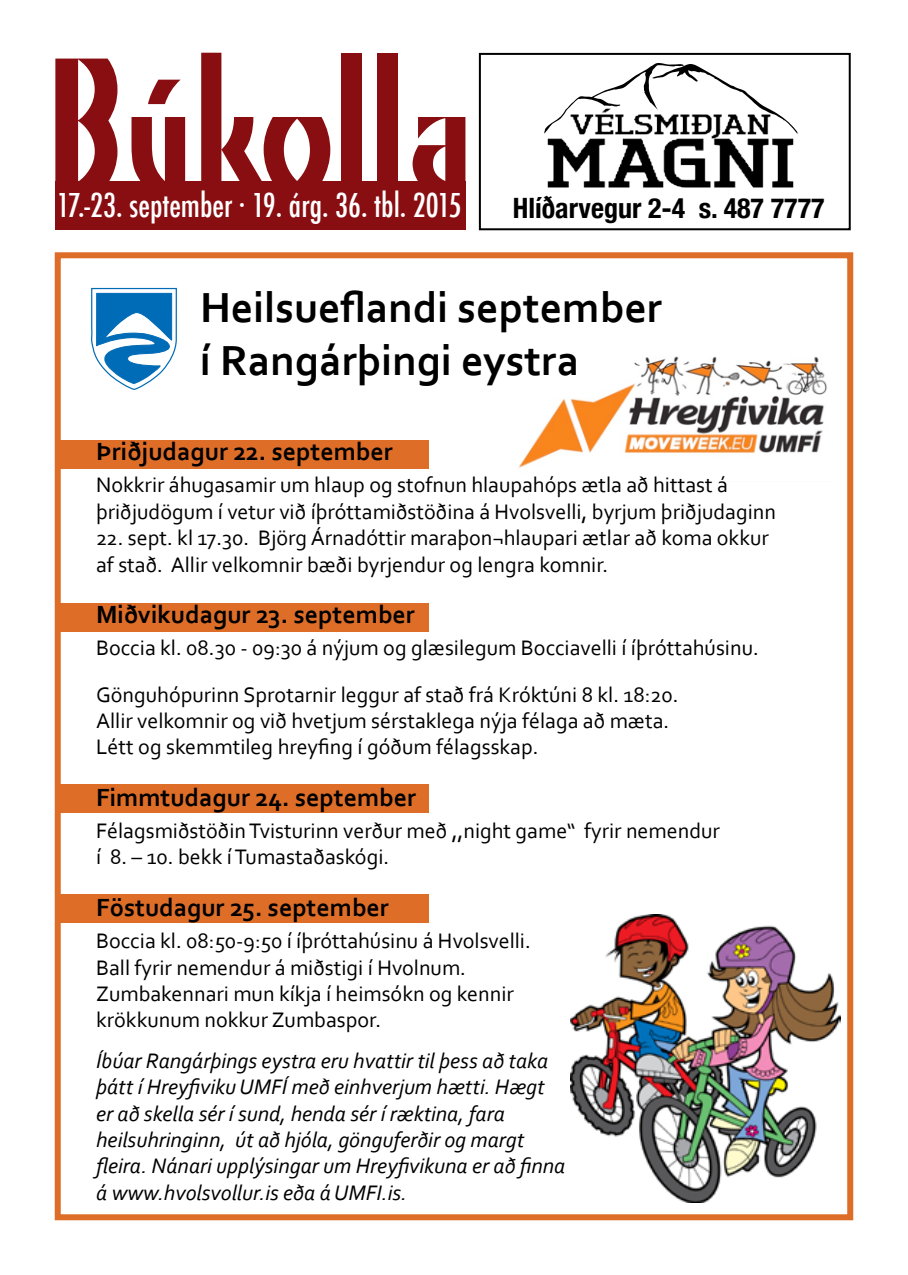
<style>
.page{position:relative;width:908px;height:1275px;background:#fff}
.page>*{position:absolute;margin:0;border:0;box-sizing:border-box;transform-origin:0 0}
.t1{font:176.2px "Kino";letter-spacing:-.015em;color:#890e11}
.t2{font:700 44px/52.8px "Corbel";color:#000}
.t3{font:500 condensed 32px "Futura";color:#fff}
.t4{font:700 condensed 28px "Helvetica Neue";color:#000}
.t5{font:700 26px "Corbel";color:#000}
.t6{font:22px/26.4px "Corbel";color:#000}
.t7{font:italic 22px/26.4px "Corbel";color:#000}
</style>
<div class="page">
<div style="left:57px;top:603px;width:371px;height:28px;background:#de6d28"></div>
<div style="left:57px;top:440px;width:371px;height:28px;background:#de6d28"></div>
<div style="left:57px;top:784px;width:371px;height:29px;background:#de6d28"></div>
<div style="left:57px;top:894px;width:371px;height:29px;background:#de6d28"></div>
<div style="left:55px;top:181px;width:410px;height:48px;background:#890e11"></div>
<img style="left:547px;top:131px;width:251px;height:57px">
<img style="left:560px;top:134px;width:220px;height:14px">
<svg style="left:544px;top:63px;width:253px;height:71px"></svg>
<div style="left:478px;top:53px;width:372px;height:177px;border:2px solid #000"></div>
<img style="left:519px;top:356px;width:308px;height:112px">
<svg style="left:91px;top:288px;width:86px;height:102px"></svg>
<div style="left:55px;top:252px;width:797px;height:968px;border:6px solid #de6d28"></div>
<img style="left:570px;top:914px;width:269px;height:288px">
<h1 class="t1" style="left:44px;top:21px;width:430px">Búkolla</h1>
<h3 class="t3" style="left:57px;top:185px;width:406px">17.-23. september · 19. árg. 36. tbl. 2015</h3>
<p class="t4" style="left:512px;top:191px;width:313px">Hlíðarvegur 2-4 s. 487 7777</p>
<h2 class="t2" style="left:200px;top:280px;width:463px">Heilsueflandi september í Rangárþingi eystra</h2>
<p class="t5" style="left:96px;top:435px;width:298px">Þriðjudagur 22. september</p>
<p class="t6" style="left:96px;top:471px;width:681px">Nokkrir áhugasamir um hlaup og stofnun hlaupahóps ætla að hittast á þriðjudögum í vetur við íþróttamiðstöðina á Hvolsvelli, byrjum þriðjudaginn</p>
<p class="t6" style="left:96px;top:524px;width:674px">22. sept. kl 17.30. Björg Árnadóttir maraþon¬hlaupari ætlar að koma okkur af stað. Allir velkomnir bæði byrjendur og lengra komnir.</p>
<p class="t5" style="left:96px;top:598px;width:320px">Miðvikudagur 23. september</p>
<p class="t6" style="left:96px;top:624px;width:664px;line-height:46.4px">Boccia kl. 08.30 - 09:30 á nýjum og glæsilegum Bocciavelli í íþróttahúsinu.<br>Gönguhópurinn Sprotarnir leggur af stað frá Króktúni 8 kl. 18:20.</p>
<p class="t6" style="left:96px;top:707px;width:574px">Allir velkomnir og við hvetjum sérstaklega nýja félaga að mæta.<br>Létt og skemmtileg hreyfing í góðum félagsskap.</p>
<p class="t5" style="left:96px;top:781px;width:321px">Fimmtudagur 24. september</p>
<p class="t6" style="left:96px;top:817px;width:625px">Félagsmiðstöðin Tvisturinn verður með ,,night game“ fyrir nemendur í 8. – 10. bekk í Tumastaðaskógi.</p>
<p class="t5" style="left:96px;top:891px;width:294px">Föstudagur 25. september</p>
<p class="t6" style="left:96px;top:927px;width:436px">Boccia kl. 08:50-9:50 í íþróttahúsinu á Hvolsvelli.<br>Ball fyrir nemendur á miðstigi í Hvolnum.<br>Zumbakennari mun kíkja í heimsókn og kennir krökkunum nokkur Zumbaspor.</p>
<p class="t7" style="left:96px;top:1046px;width:470px">Íbúar Rangárþings eystra eru hvattir til þess að taka þátt í Hreyfiviku UMFÍ með einhverjum hætti. Hægt er að skella sér í sund, henda sér í ræktina, fara heilsuhringinn, út að hjóla, gönguferðir og margt fleira. Nánari upplýsingar um Hreyfivikuna er að finna á www.hvolsvollur.is eða á UMFI.is.</p>
</div>
